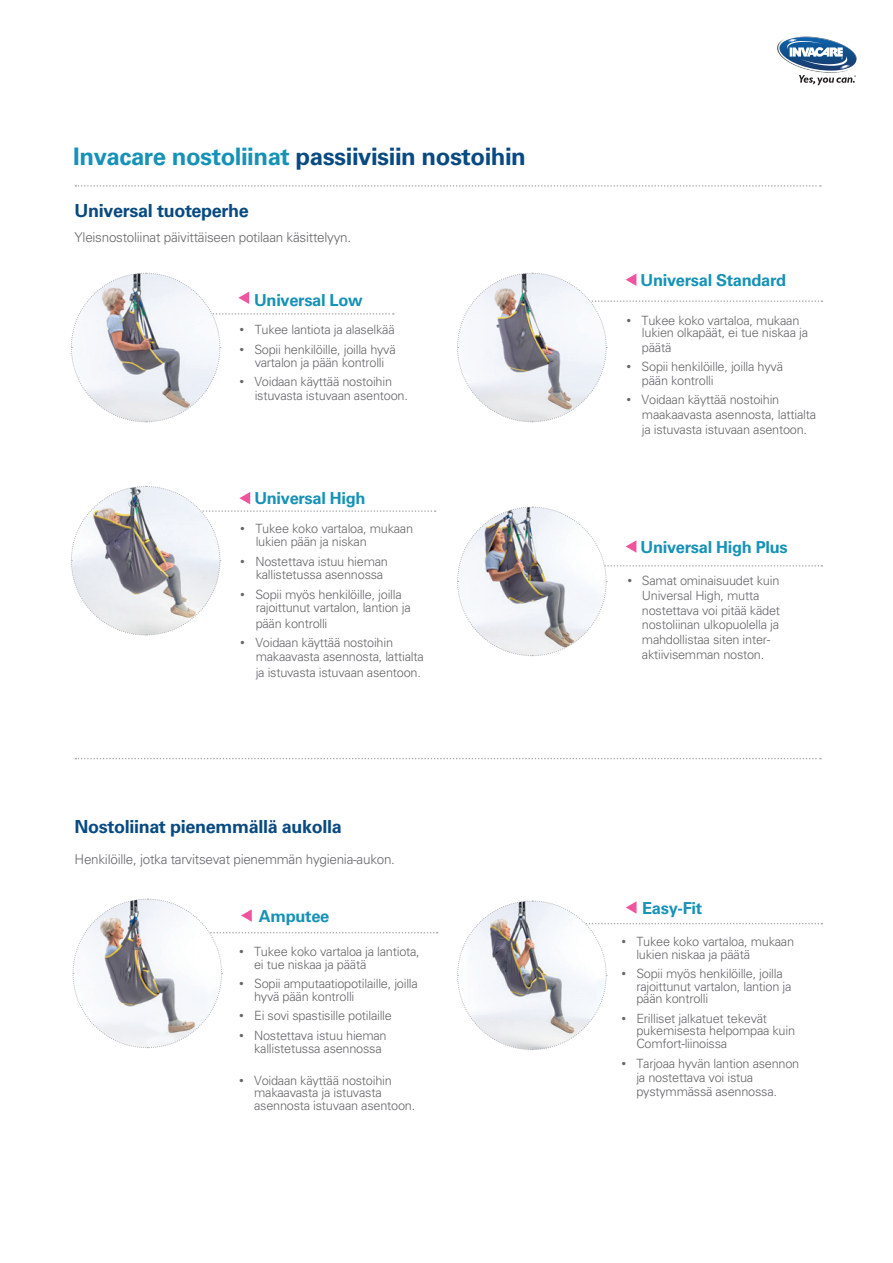
<style>
.page{position:relative;width:893px;height:1263px;background:#fff}
.page>*{position:absolute;margin:0;border:0;box-sizing:border-box;transform-origin:0 0}
.t1{font:700 24px "Univers LT Std";letter-spacing:-.02em;color:#084a81}
.t2{font:700 18px "Univers LT Std";letter-spacing:-.02em;color:#084a81}
.t3{font:700 16.5px "Univers LT Std";letter-spacing:-.02em;color:#1692b7}
.t4{font:300 13.5px "Univers LT Std";letter-spacing:-.02em;color:#67676a}
.t5{font:300 12.75px/12.6px "Univers LT Std";letter-spacing:-.02em;color:#67676a}
.s1{color:#1692b7}
.s2{font-family:"Gotham";font-weight:400}
</style>
<div class="page">
<svg style="left:75px;top:185px;width:746px;height:2px"></svg>
<svg style="left:457px;top:272px;width:365px;height:151px"></svg>
<svg style="left:71px;top:486px;width:365px;height:150px"></svg>
<svg style="left:457px;top:506px;width:365px;height:151px"></svg>
<svg style="left:72px;top:898px;width:366px;height:151px"></svg>
<svg style="left:457px;top:900px;width:365px;height:150px"></svg>
<svg style="left:71px;top:272px;width:323px;height:151px"></svg>
<svg style="left:75px;top:758px;width:746px;height:1px"></svg>
<img style="left:800px;top:36px;width:13px;height:1px">
<svg style="left:778px;top:37px;width:79px;height:48px"></svg>
<h1 class="t1" style="left:73px;top:143px;width:454px"><span class="s1">Invacare nostoliinat</span> passiivisiin nostoihin</h1>
<h2 class="t2" style="left:75px;top:200px;width:176px">Universal tuoteperhe</h2>
<p class="t4" style="left:75px;top:229px;width:278px">Yleisnostoliinat päivittäiseen potilaan käsittelyyn.</p>
<p class="t3" style="left:254px;top:290px;width:110px">Universal Low</p>
<p class="t5" style="left:239px;top:323px;width:157px"><span class="s2">•</span> Tukee lantiota ja alaselkää</p>
<p class="t5" style="left:239px;top:343px;width:159px;line-height:13px;text-align:center"><span class="s2">•</span> Sopii henkilöille, joilla hyvä vartalon ja pään kontrolli</p>
<p class="t5" style="left:255px;top:375px;width:155px;line-height:13.6px;text-indent:-16px"><span class="s2">•</span> Voidaan käyttää nostoihin istuvasta istuvaan asentoon.</p>
<p class="t3" style="left:254px;top:489px;width:113px">Universal High</p>
<p class="t5" style="left:256px;top:522px;width:159px;text-indent:-16px"><span class="s2">•</span> Tukee koko vartaloa, mukaan lukien pään ja niskan</p>
<p class="t5" style="left:256px;top:555px;width:134px;line-height:13.5px;text-indent:-16px"><span class="s2">•</span> Nostettava istuu hieman kallistetussa asennossa</p>
<p class="t5" style="left:256px;top:588px;width:157px;line-height:13.5px;text-indent:-16px"><span class="s2">•</span> Sopii myös henkilöille, joilla rajoittunut vartalon, lantion ja</p>
<p class="t5" style="left:256px;top:617px;width:73px">pään kontrolli</p>
<p class="t5" style="left:256px;top:636px;width:170px;line-height:14.1px;text-indent:-16px"><span class="s2">•</span> Voidaan käyttää nostoihin makaavasta asennosta, lattialta</p>
<p class="t5" style="left:256px;top:666px;width:167px">ja istuvasta istuvaan asentoon.</p>
<h2 class="t2" style="left:75px;top:816px;width:269px">Nostoliinat pienemmällä aukolla</h2>
<p class="t4" style="left:75px;top:851px;width:322px">Henkilöille, jotka tarvitsevat pienemmän hygienia-aukon.</p>
<p class="t3" style="left:259px;top:906px;width:72px">Amputee</p>
<p class="t5" style="left:254px;top:945px;width:167px;text-indent:-16px"><span class="s2">•</span> Tukee koko vartaloa ja lantiota, ei tue niskaa ja päätä</p>
<p class="t5" style="left:254px;top:977px;width:165px;text-indent:-16px"><span class="s2">•</span> Sopii amputaatiopotilaille, joilla hyvä pään kontrolli</p>
<p class="t5" style="left:238px;top:1010px;width:155px"><span class="s2">•</span> Ei sovi spastisille potilaille</p>
<p class="t5" style="left:254px;top:1029px;width:134px;text-indent:-16px"><span class="s2">•</span> Nostettava istuu hieman kallistetussa asennossa</p>
<p class="t5" style="left:254px;top:1074px;width:163px;text-indent:-16px"><span class="s2">•</span> Voidaan käyttää nostoihin makaavasta ja istuvasta asennosta istuvaan asentoon.</p>
<p class="t3" style="left:641px;top:270px;width:147px">Universal Standard</p>
<p class="t5" style="left:642px;top:314px;width:168px;text-indent:-16px"><span class="s2">•</span> Tukee koko vartaloa, mukaan lukien olkapäät, ei tue niskaa ja</p>
<p class="t5" style="left:642px;top:341px;width:31px">päätä</p>
<p class="t5" style="left:642px;top:360px;width:143px;line-height:13.5px;text-indent:-16px"><span class="s2">•</span> Sopii henkilöille, joilla hyvä pään kontrolli</p>
<p class="t5" style="left:642px;top:393px;width:176px;line-height:14.1px;text-indent:-16px"><span class="s2">•</span> Voidaan käyttää nostoihin maakaavasta asennosta, lattialta</p>
<p class="t5" style="left:642px;top:424px;width:167px">ja istuvasta istuvaan asentoon.</p>
<p class="t3" style="left:641px;top:537px;width:149px">Universal High Plus</p>
<p class="t5" style="left:642px;top:573px;width:140px;line-height:14.7px;text-indent:-15px"><span class="s2">•</span> Samat ominaisuudet kuin<br>Universal High, mutta nostettava voi pitää kädet nostoliinan ulkopuolella ja mahdollistaa siten inter&shy;aktiivisemman noston.</p>
<p class="t3" style="left:642px;top:898px;width:62px">Easy-Fit</p>
<p class="t5" style="left:636px;top:935px;width:159px;text-indent:-16px"><span class="s2">•</span> Tukee koko vartaloa, mukaan lukien niskaa ja päätä</p>
<p class="t5" style="left:636px;top:967px;width:157px;text-indent:-16px"><span class="s2">•</span> Sopii myös henkilöille, joilla rajoittunut vartalon, lantion ja pään kontrolli</p>
<p class="t5" style="left:636px;top:1012px;width:160px;text-indent:-16px"><span class="s2">•</span> Erilliset jalkatuet tekevät pukemisesta helpompaa kuin<br>Comfort-liinoissa</p>
<p class="t5" style="left:636px;top:1056px;width:164px;line-height:14.4px;text-indent:-16px"><span class="s2">•</span> Tarjoaa hyvän lantion asennon ja nostettava voi istua pystymmässä asennossa.</p>
</div>
